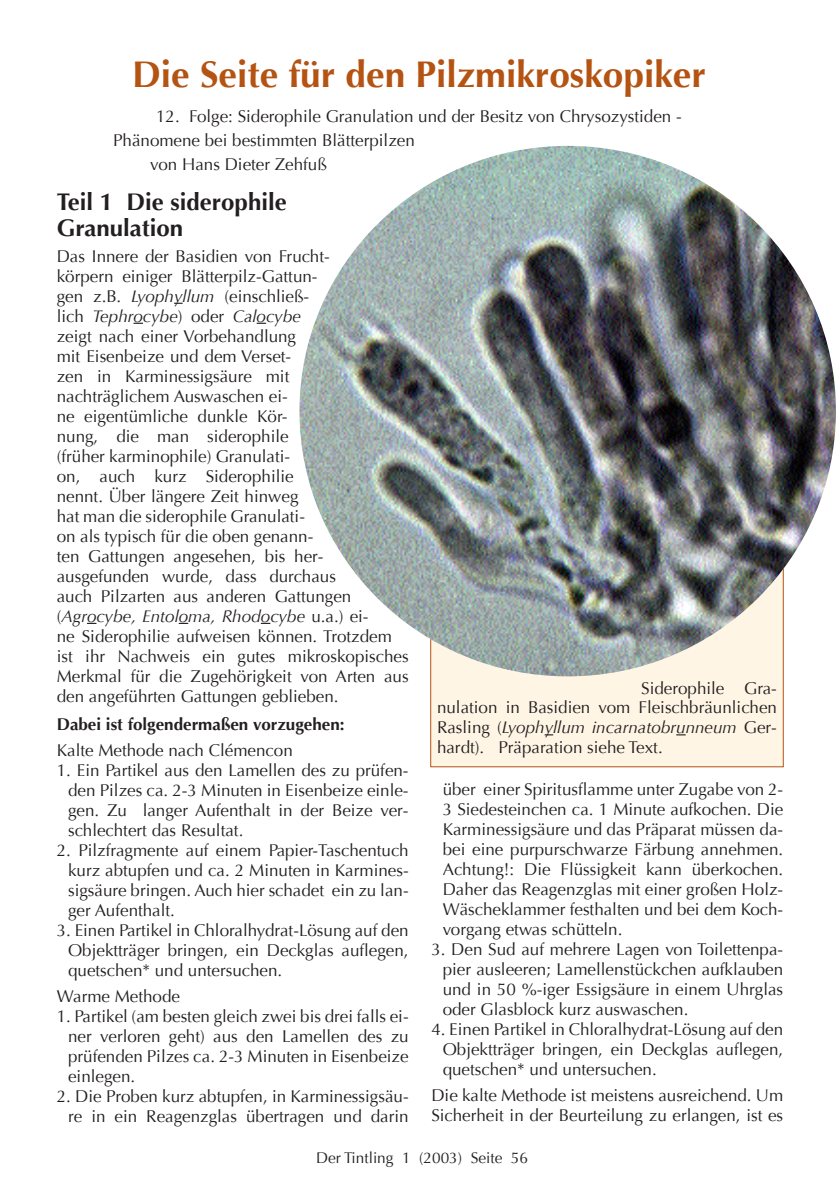
<style>
.page{position:relative;width:840px;height:1191px;background:#fff}
.page>*{position:absolute;margin:0;border:0;box-sizing:border-box;transform-origin:0 0}
.t1{font:700 37px "Optima";color:#b45312}
.t2{font:700 24px/26px "Optima";color:#231f20}
.t3{font:17px/20px "Optima";color:#231f20;text-align:justify}
.t4{font:700 17px "Optima";color:#231f20}
.t5{font:15.4px "Optima";color:#231f20}
.s1{font-style:italic}
</style>
<div class="page">
<div style="left:431px;top:526px;width:351px;height:240px;background:#fef5e5"></div>
<img style="left:299px;top:146px;width:536px;height:530px;border-radius:50%">
<h1 class="t1" style="left:132px;top:53px;width:575px">Die Seite für den Pilzmikroskopiker</h1>
<p class="t3" style="left:156px;top:106px;width:527px">12. Folge: Siderophile Granulation und der Besitz von Chrysozystiden -</p>
<p class="t3" style="left:113px;top:130px;width:303px">Phänomene bei bestimmten Blätterpilzen</p>
<p class="t3" style="left:150px;top:155px;width:178px">von Hans Dieter Zehfuß</p>
<h2 class="t2" style="left:57px;top:189px;width:231px">Teil 1 Die siderophile<br>Granulation</h2>
<p class="t3" style="left:57px;top:246px;width:353px;text-align:left">Das Innere der Basidien von Frucht-<br>körpern einiger Blätterpilz-Gattun-<br>gen z.B. <span class="s1">Lyophyllum</span> (einschließ-<br>lich <span class="s1">Tephrocybe</span>) oder <span class="s1">Calocybe<br></span>zeigt nach einer Vorbehandlung<br>mit Eisenbeize und dem Verset-<br>zen in Karminessigsäure mit<br>nachträglichem Auswaschen ei-<br>ne eigentümliche dunkle Kör-<br>nung, die man siderophile<br>(früher karminophile) Granulati-<br>on, auch kurz Siderophilie<br>nennt. Über längere Zeit hinweg<br>hat man die siderophile Granulati-<br>on als typisch für die oben genann-<br>ten Gattungen angesehen, bis her&shy;ausgefunden wurde, dass durchaus<br>auch Pilzarten aus anderen Gattungen (<span class="s1">Agrocybe, Entoloma, Rhodocybe</span> u.a.) ei-<br>ne Siderophilie aufweisen können. Trotzdem ist ihr Nachweis ein gutes mikroskopisches Merkmal für die Zugehörigkeit von Arten aus den angeführten Gattungen geblieben.</p>
<p class="t4" style="left:57px;top:714px;width:289px">Dabei ist folgendermaßen vorzugehen:</p>
<p class="t3" style="left:57px;top:740px;width:237px">Kalte Methode nach Clémencon</p>
<p class="t3" style="left:68px;top:760px;width:342px;text-indent:-11px">1. Ein Partikel aus den Lamellen des zu prüfen&shy;den Pilzes ca. 2-3 Minuten in Eisenbeize einle&shy;gen. Zu langer Aufenthalt in der Beize ver&shy;schlechtert das Resultat.</p>
<p class="t3" style="left:68px;top:840px;width:342px;text-indent:-11px">2. Pilzfragmente auf einem Papier-Taschentuch kurz abtupfen und ca. 2 Minuten in Karmines&shy;sigsäure bringen. Auch hier schadet ein zu lan&shy;ger Aufenthalt.</p>
<p class="t3" style="left:68px;top:920px;width:342px;text-indent:-11px">3. Einen Partikel in Chloralhydrat-Lösung auf den Objektträger bringen, ein Deckglas auflegen, quetschen* und untersuchen.</p>
<p class="t3" style="left:57px;top:986px;width:125px">Warme Methode</p>
<p class="t3" style="left:68px;top:1006px;width:342px;text-indent:-11px">1. Partikel (am besten gleich zwei bis drei falls ei&shy;ner verloren geht) aus den Lamellen des zu prüfenden Pilzes ca. 2-3 Minuten in Eisenbeize einlegen.</p>
<p class="t3" style="left:57px;top:1086px;width:353px;text-align:right">2. Die Proben kurz abtupfen, in Karminessigsäu&shy;re in ein Reagenzglas übertragen und darin</p>
<p class="t3" style="left:437px;top:678px;width:341px;text-indent:204px">Siderophile Gra&shy;nulation in Basidien vom Fleischbräunlichen Rasling (<span class="s1">Lyophyllum incarnatobrunneum</span> Ger&shy;hardt). Präparation siehe Text.</p>
<p class="t3" style="left:442px;top:779px;width:342px">über einer Spiritusflamme unter Zugabe von 2- 3 Siedesteinchen ca. 1 Minute aufkochen. Die Karminessigsäure und das Präparat müssen da&shy;bei eine purpurschwarze Färbung annehmen.<br>Achtung!: Die Flüssigkeit kann überkochen.<br>Daher das Reagenzglas mit einer großen Holz-Wäscheklammer festhalten und bei dem Koch&shy;vorgang etwas schütteln.</p>
<p class="t3" style="left:442px;top:939px;width:342px;text-indent:-11px">3. Den Sud auf mehrere Lagen von Toilettenpa&shy;pier ausleeren; Lamellenstückchen aufklauben und in 50 %-iger Essigsäure in einem Uhrglas oder Glasblock kurz auswaschen.</p>
<p class="t3" style="left:442px;top:1019px;width:342px;text-indent:-11px">4. Einen Partikel in Chloralhydrat-Lösung auf den Objektträger bringen, ein Deckglas auflegen, quetschen* und untersuchen.</p>
<p class="t3" style="left:431px;top:1085px;width:353px">Die kalte Methode ist meistens ausreichend. Um<br>Sicherheit in der Beurteilung zu erlangen, ist es</p>
<p class="t5" style="left:316px;top:1148px;width:213px">Der Tintling 1 (2003) Seite 56</p>
</div>
